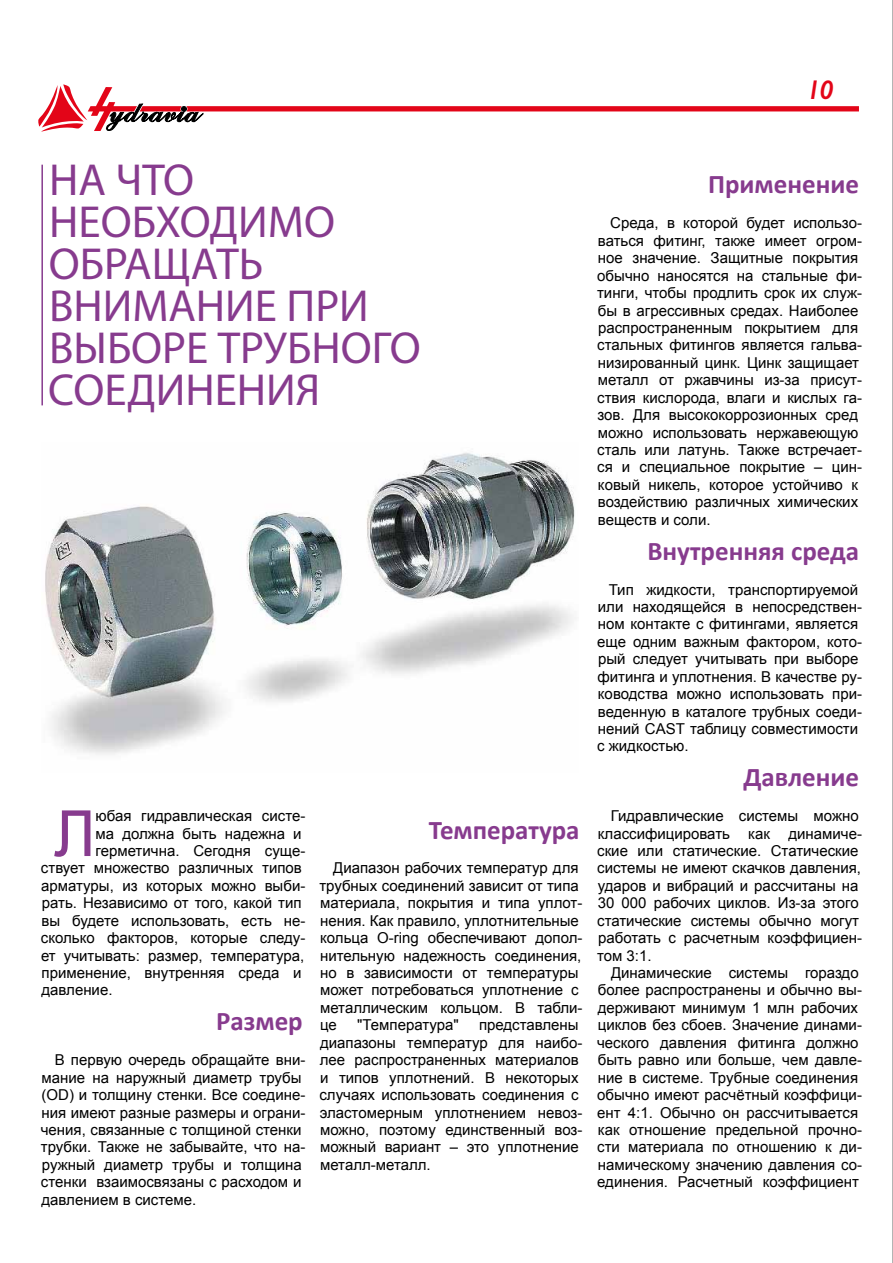
<style>
.page{position:relative;width:893px;height:1263px;background:#fff}
.page>*{position:absolute;margin:0;border:0;box-sizing:border-box;transform-origin:0 0}
.t1{font:63.75px "Arial";color:#873b8e}
.t2{font:45px/42px "Myriad Pro";color:#873b8e}
.t3{font:700 27px "Calibri";color:#873b8e}
.t4{font:italic 600 27px "Gill Sans";color:#e30518}
.t5{font:15px/17.4px "Arial";color:#000}
</style>
<div class="page">
<svg style="left:38px;top:84px;width:821px;height:48px"></svg>
<hr style="left:892px;top:0;width:1px;height:1263px;background:#9d9d9c">
<hr style="left:41px;top:165px;width:2px;height:240px;background:#873b8e">
<img style="left:45px;top:452px;width:530px;height:303px">
<h3 class="t4" style="left:807px;top:74px;width:28px">10</h3>
<h2 class="t2" style="left:48px;top:159px;width:374px">НА ЧТО<br>НЕОБХОДИМО<br>ОБРАЩАТЬ<br>ВНИМАНИЕ ПРИ<br>ВЫБОРЕ ТРУБНОГО<br>СОЕДИНЕНИЯ</h2>
<h1 class="t1" style="left:54px;top:792px;width:43px">Л</h1>
<p class="t5" style="left:96px;top:807px;width:211px">юбая гидравлическая систе-</p>
<p class="t5" style="left:96px;top:825px;width:207px">ма должна быть надежна и</p>
<p class="t5" style="left:96px;top:842px;width:211px">герметична. Сегодня суще-</p>
<p class="t5" style="left:41px;top:860px;width:262px">ствует множество различных типов</p>
<p class="t5" style="left:41px;top:877px;width:266px">арматуры, из которых можно выби-</p>
<p class="t5" style="left:42px;top:894px;width:261px">рать. Независимо от того, какой тип</p>
<p class="t5" style="left:42px;top:912px;width:265px">вы будете использовать, есть не-</p>
<p class="t5" style="left:41px;top:929px;width:266px">сколько факторов, которые следу-</p>
<p class="t5" style="left:41px;top:947px;width:265px">ет учитывать: размер, температура,</p>
<p class="t5" style="left:42px;top:964px;width:261px">применение, внутренняя среда и</p>
<p class="t5" style="left:42px;top:982px;width:72px">давление.</p>
<h3 class="t3" style="left:216px;top:1005px;width:88px">Размер</h3>
<p class="t5" style="left:41px;top:1051px;width:266px;text-indent:14px">В первую очередь обращайте вни&shy;мание на наружный диаметр трубы (OD) и толщину стенки. Все соедине&shy;ния имеют разные размеры и ограни&shy;чения, связанные с толщиной стенки трубки. Также не забывайте, что на&shy;ружный диаметр трубы и толщина стенки взаимосвязаны с расходом и давлением в системе.</p>
<h3 class="t3" style="left:429px;top:813px;width:152px">Температура</h3>
<p class="t5" style="left:319px;top:860px;width:265px;text-indent:14px">Диапазон рабочих температур для трубных соединений зависит от типа материала, покрытия и типа уплот&shy;нения. Как правило, уплотнительные кольца O-ring обеспечивают допол&shy;нительную надежность соединения, но в зависимости от температуры может потребоваться уплотнение с металлическим кольцом. В табли&shy;це</p>
<p class="t5" style="left:357px;top:1016px;width:103px">"Температура"</p>
<p class="t5" style="left:319px;top:1016px;width:264px;text-indent:160px">представлены диапазоны температур для наибо&shy;лее распространенных материалов и типов уплотнений. В некоторых случаях использовать соединения с эластомерным уплотнением невоз&shy;можно, поэтому единственный воз&shy;можный вариант – это уплотнение металл-металл.</p>
<h3 class="t3" style="left:708px;top:168px;width:153px">Применение</h3>
<p class="t5" style="left:597px;top:215px;width:266px;text-indent:13px">Среда, в которой будет использо&shy;ваться фитинг, также имеет огром&shy;ное значение. Защитные покрытия обычно наносятся на стальные фи&shy;тинги, чтобы продлить срок их служ&shy;бы в агрессивных средах. Наиболее распространенным покрытием для стальных фитингов является гальва&shy;низированный цинк. Цинк защищает металл от ржавчины из-за присут&shy;ствия кислорода, влаги и кислых га&shy;зов. Для высококоррозионных сред можно использовать нержавеющую сталь или латунь. Также встречает&shy;ся и специальное покрытие – цин&shy;ковый никель, которое устойчиво к воздействию различных химических веществ и соли.</p>
<h3 class="t3" style="left:647px;top:534px;width:213px">Внутренняя среда</h3>
<p class="t5" style="left:597px;top:581px;width:266px;text-indent:12px">Тип жидкости, транспортируемой или находящейся в непосредствен&shy;ном контакте с фитингами, является еще одним важным фактором, кото&shy;рый следует учитывать при выборе фитинга и уплотнения. В качестве ру&shy;ководства можно использовать при&shy;веденную в каталоге трубных соеди&shy;нений CAST таблицу совместимости с жидкостью.</p>
<h3 class="t3" style="left:743px;top:760px;width:117px">Давление</h3>
<p class="t5" style="left:597px;top:807px;width:266px;text-indent:14px">Гидравлические системы можно классифицировать как динамиче&shy;ские или статические. Статические системы не имеют скачков давления, ударов и вибраций и рассчитаны на<br>30 000 рабочих циклов. Из-за этого статические системы обычно могут работать с расчетным коэффициен&shy;том 3:1.</p>
<p class="t5" style="left:597px;top:964px;width:266px;text-indent:14px">Динамические системы гораздо более распространены и обычно вы&shy;держивают минимум 1 млн рабочих циклов без сбоев. Значение динами&shy;ческого давления фитинга должно быть равно или больше, чем давле&shy;ние в системе. Трубные соединения обычно имеют расчётный коэффици&shy;ент 4:1. Обычно он рассчитывается как отношение предельной прочно&shy;сти материала по отношению к ди&shy;намическому значению давления со&shy;единения. Расчетный коэффициент</p>
</div>
